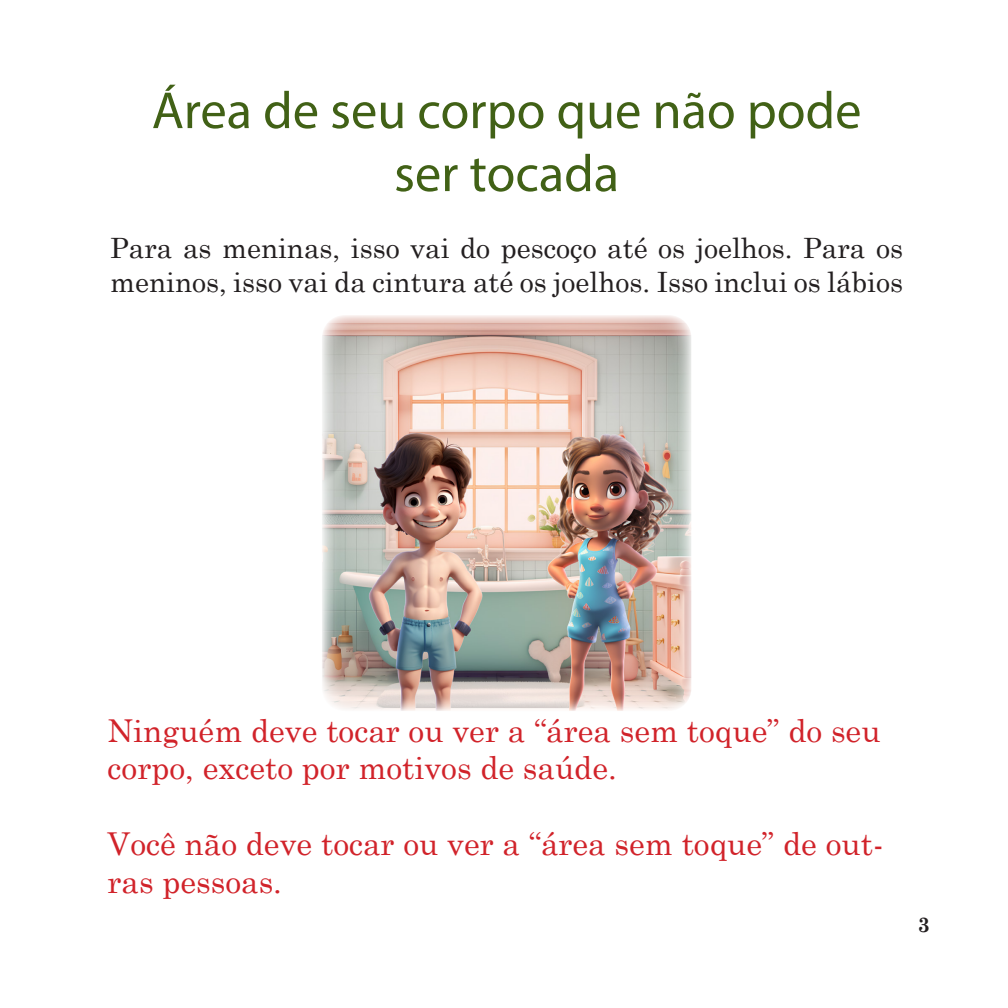
<style>
.page{position:relative;width:1008px;height:1008px;background:#fff}
.page>*{position:absolute;margin:0;border:0;box-sizing:border-box;transform-origin:0 0}
.t1{font:52.5px "Myriad Pro";color:#416116}
.Special_Text{font:31.5px/37.8px "Century Schoolbook";color:#d1232a}
.t2{font:28px/33.6px "Century Schoolbook";color:#231f20}
.t3{font:700 21px "Century Schoolbook";color:#231f20}
</style>
<div class="page">
<img style="left:322px;top:315px;width:369px;height:396px">
<p class="t1" style="left:152px;top:78px;width:711px">Área de seu corpo que não pode</p>
<p class="t1" style="left:394px;top:141px;width:227px">ser tocada</p>
<p class="t2" style="left:110px;top:229px;width:794px">Para as meninas, isso vai do pescoço até os joelhos. Para os meninos, isso vai da cintura até os joelhos. Isso inclui os lábios</p>
<p class="Special_Text" style="left:108px;top:709px;width:775px">Ninguém deve tocar ou ver a “área sem toque” do seu corpo, exceto por motivos de saúde.</p>
<p class="Special_Text" style="left:108px;top:822px;width:777px">Você não deve tocar ou ver a “área sem toque” de out&shy;ras pessoas.</p>
<p class="t3" style="left:918px;top:908px;width:14px">3</p>
</div>
